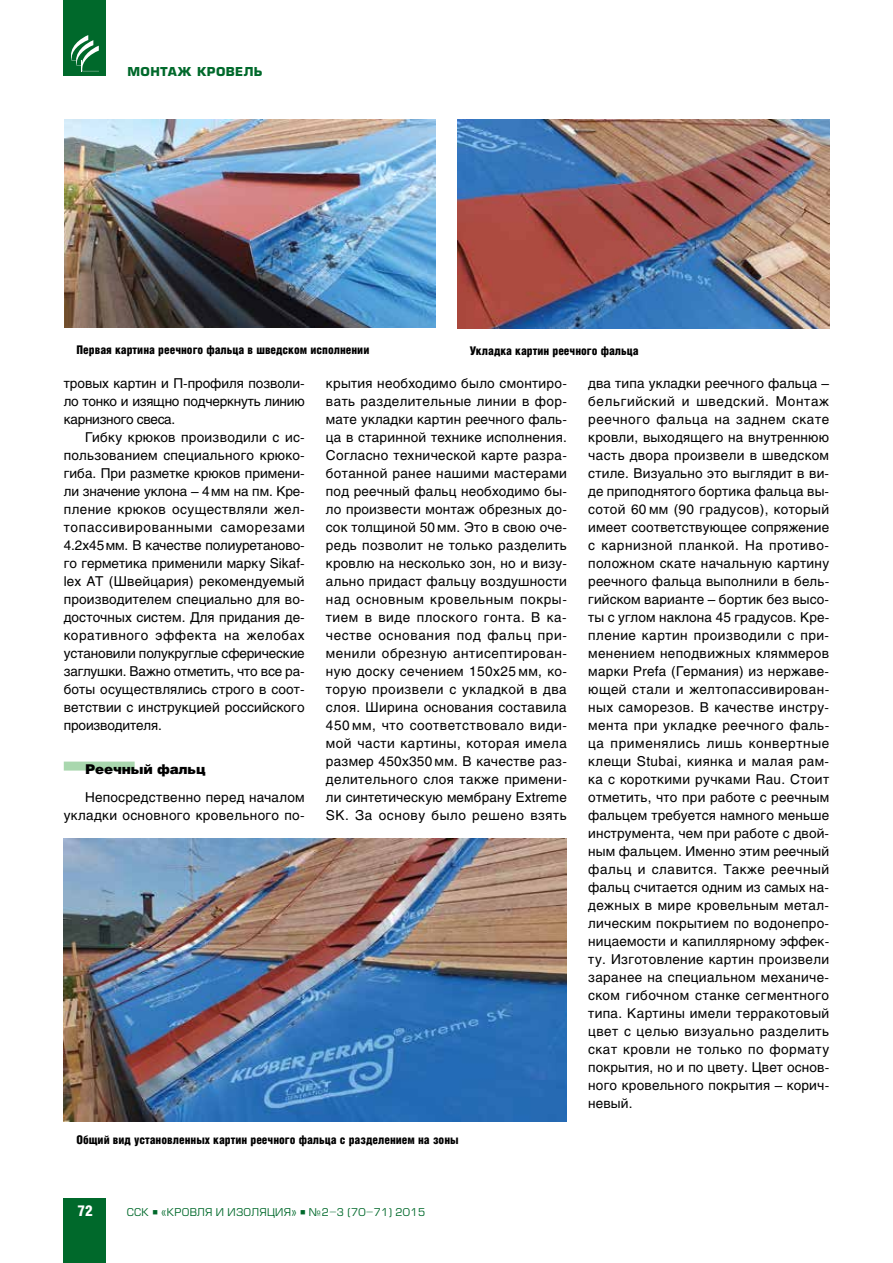
<style>
.page{position:relative;width:893px;height:1263px;background:#fff}
.page>*{position:absolute;margin:0;border:0;box-sizing:border-box;transform-origin:0 0}
.t1{font:900 15px "Helios Cond";color:#fff}
.t2{font:13.5px/18px "Helios";letter-spacing:.01em;color:#000;text-align:justify}
.t3{font:900 13.5px "Helios";letter-spacing:-.01em;color:#000}
.t4{font:900 12px "Helios Cond";color:#000}
.t5{font:700 12px "Europe";letter-spacing:.03em;color:#00692b}
.t6{font:10.5px "Europe";letter-spacing:.03em;color:#00692b}
</style>
<div class="page">
<div style="left:64px;top:1198px;width:42px;height:65px;background:#00692b"></div>
<div style="left:64px;top:0;width:42px;height:76px;background:#00692b"></div>
<svg style="left:71px;top:35px;width:28px;height:36px"></svg>
<div style="left:64px;top:761px;width:71px;height:9px;background:#a9d7ae"></div>
<img style="left:65px;top:119px;width:371px;height:209px">
<img style="left:457px;top:119px;width:372px;height:209px">
<img style="left:64px;top:839px;width:503px;height:283px">
<p class="t5" style="left:128px;top:64px;width:137px">монтаж кровель</p>
<p class="t4" style="left:77px;top:342px;width:294px">Первая картина реечного фальца в шведском исполнении</p>
<p class="t4" style="left:470px;top:344px;width:170px">Укладка картин реечного фальца</p>
<p class="t2" style="left:64px;top:374px;width:242px">тровых картин и П-профиля позволи&shy;ло тонко и изящно подчеркнуть линию карнизного свеса.</p>
<p class="t2" style="left:64px;top:428px;width:243px;text-indent:21px">Гибку крюков производили с ис&shy;пользованием специального крюко&shy;гиба. При разметке крюков примени&shy;ли значение уклона – 4мм на пм. Кре&shy;пление крюков осуществляли жел&shy;топассивированными саморезами 4.2х45мм. В качестве полиуретаново&shy;го герметика применили марку Sikaf&shy;lex АТ (Швейцария) рекомендуемый производителем специально для во&shy;досточных систем. Для придания де&shy;коративного эффекта на желобах установили полукруглые сферические заглушки. Важно отметить, что все ра&shy;боты осуществлялись строго в соот&shy;ветствии с инструкцией российского производителя.</p>
<p class="t3" style="left:85px;top:760px;width:122px">Реечный фальц</p>
<p class="t2" style="left:64px;top:788px;width:242px;text-align:right">Непосредственно перед началом укладки основного кровельного по-</p>
<p class="t2" style="left:326px;top:374px;width:243px">крытия необходимо было смонтиро&shy;вать разделительные линии в фор&shy;мате укладки картин реечного фаль&shy;ца в старинной технике исполнения.<br>Согласно технической карте разра&shy;ботанной ранее нашими мастерами под реечный фальц необходимо бы&shy;ло произвести монтаж обрезных до&shy;сок толщиной 50 мм. Это в свою оче&shy;редь позволит не только разделить кровлю на несколько зон, но и визу&shy;ально придаст фальцу воздушности над основным кровельным покры&shy;тием в виде плоского гонта. В ка&shy;честве основания под фальц при&shy;менили обрезную антисептирован&shy;ную доску сечением 150х25 мм, ко&shy;торую произвели с укладкой в два слоя. Ширина основания составила 450 мм, что соответствовало види&shy;мой части картины, которая имела размер 450х350 мм. В качестве раз&shy;делительного слоя также примени&shy;ли синтетическую мембрану Extreme SK. За основу было решено взять</p>
<p class="t4" style="left:77px;top:1133px;width:384px">Общий вид установленных картин реечного фальца с разделением на зоны</p>
<p class="t2" style="left:588px;top:374px;width:243px">два типа укладки реечного фальца – бельгийский и шведский. Монтаж реечного фальца на заднем скате кровли, выходящего на внутреннюю часть двора произвели в шведском стиле. Визуально это выглядит в ви&shy;де приподнятого бортика фальца вы&shy;сотой 60 мм (90 градусов), который имеет соответствующее сопряжение с карнизной планкой. На противо&shy;положном скате начальную картину реечного фальца выполнили в бель&shy;гийском варианте – бортик без высо&shy;ты с углом наклона 45 градусов. Кре&shy;пление картин производили с при&shy;менением неподвижных кляммеров марки Prefa (Германия) из нержаве&shy;ющей стали и желтопассивирован&shy;ных саморезов. В качестве инстру&shy;мента при укладке реечного фаль&shy;ца применялись лишь конвертные клещи Stubai, киянка и малая рам&shy;ка с короткими ручками Rau. Стоит отметить, что при работе с реечным фальцем требуется намного меньше инструмента, чем при работе с двой&shy;ным фальцем. Именно этим реечный фальц и славится. Также реечный фальц считается одним из самых на&shy;дежных в мире кровельным метал&shy;лическим покрытием по водонепро&shy;ницаемости и капиллярному эффек&shy;ту. Изготовление картин произвели заранее на специальном механиче&shy;ском гибочном станке сегментного типа. Картины имели терракотовый цвет с целью визуально разделить скат кровли не только по формату покрытия, но и по цвету. Цвет основ&shy;ного кровельного покрытия – корич&shy;невый.</p>
<p class="t1" style="left:78px;top:1202px;width:17px">72</p>
<p class="t6" style="left:127px;top:1206px;width:300px">ССК ■ «Кровля и Изоляция» ■ №2–3 (70–71) 2015</p>
</div>
